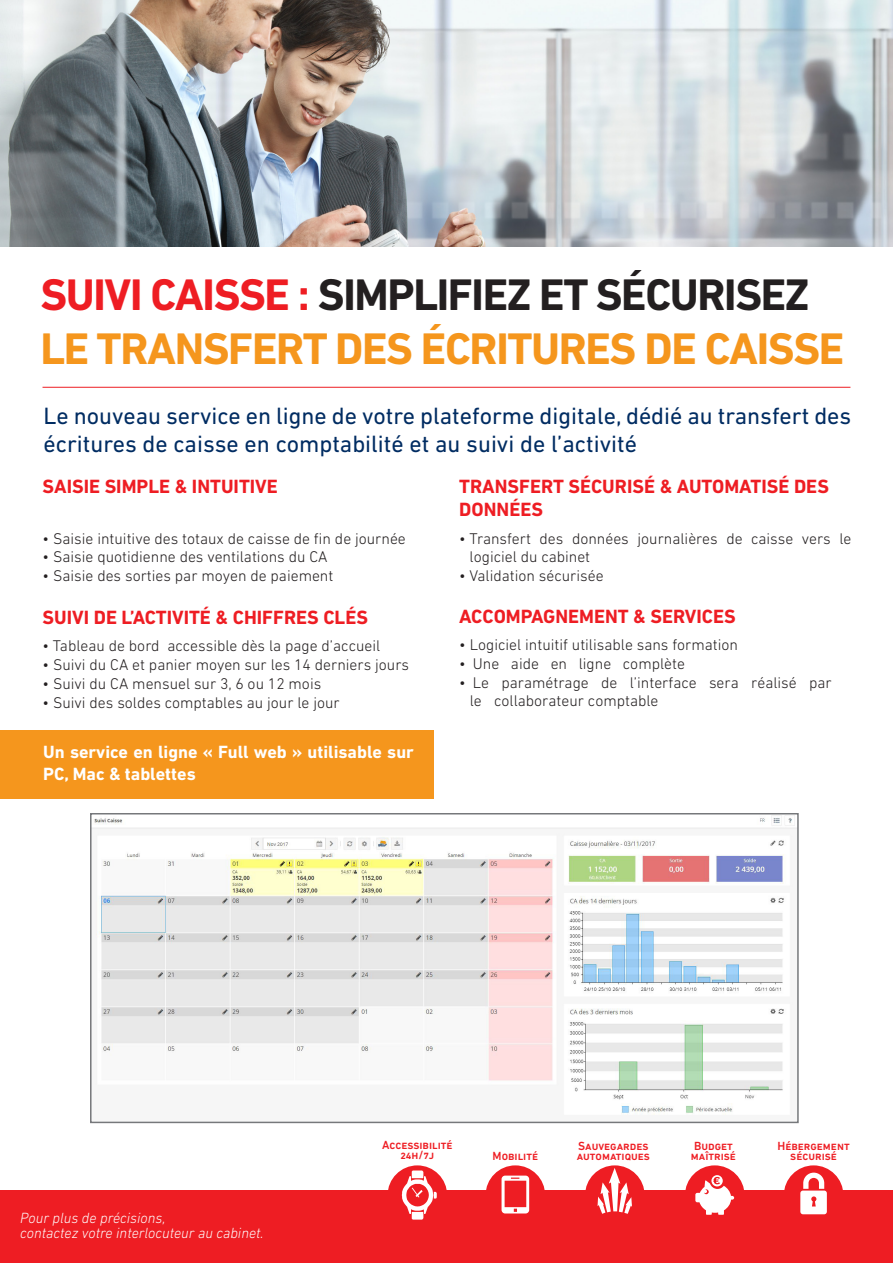
<style>
.page{position:relative;width:893px;height:1263px;background:#fff}
.page>*{position:absolute;margin:0;border:0;box-sizing:border-box;transform-origin:0 0}
.t1{font:700 45px/54px "DIN Next LT Pro";letter-spacing:-.03em;color:#f5961d}
.t2{font:24px/28.8px "DIN Next LT Pro";color:#002c62}
.t3{font:700 19.5px/23.4px "DIN Next LT Pro";color:#ee1d23}
.t4{font:700 18px/21.6px "DIN Next LT Pro";color:#fff}
.t5{font:300 15.75px/18.9px "DIN Next LT Pro";color:#231f20}
.t6{font:italic 300 15px/15px "DIN Next LT Pro";color:#fff}
.t7{font:500 12px/10.5px "DIN Next LT Pro";color:#ee1d23}
.s1{color:#ee1d23}
.s2{color:#231f20}
</style>
<div class="page">
<div style="left:0;top:1191px;width:893px;height:72px;background:#ee1d23"></div>
<img style="left:0;top:0;width:893px;height:247px">
<div style="left:388px;top:1165px;width:59px;height:60px;background:#ee1d23;border-radius:50%"></div>
<svg style="left:402px;top:1170px;width:35px;height:49px"></svg>
<div style="left:685px;top:1165px;width:59px;height:60px;background:#ee1d23;border-radius:50%"></div>
<svg style="left:695px;top:1175px;width:39px;height:40px"></svg>
<div style="left:585px;top:1165px;width:60px;height:60px;background:#ee1d23;border-radius:50%"></div>
<svg style="left:597px;top:1168px;width:35px;height:46px"></svg>
<div style="left:784px;top:1165px;width:59px;height:60px;background:#ee1d23;border-radius:50%"></div>
<svg style="left:800px;top:1172px;width:27px;height:42px"></svg>
<div style="left:486px;top:1165px;width:59px;height:60px;background:#ee1d23;border-radius:50%"></div>
<svg style="left:502px;top:1175px;width:27px;height:38px"></svg>
<div style="left:0;top:730px;width:434px;height:68px;background:#f5961d"></div>
<img style="left:93px;top:816px;width:703px;height:299px">
<div style="left:90px;top:813px;width:709px;height:310px;border:2px solid #76787b"></div>
<hr style="left:43px;top:387px;width:807px;height:1px;background:#ee1d23">
<p class="t1" style="left:40px;top:268px;width:805px"><span class="s1">SUIVI CAISSE :</span> <span class="s2">SIMPLIFIEZ ET SÉCURISEZ<br></span>LE TRANSFERT DES ÉCRITURES DE CAISSE</p>
<p class="t2" style="left:44px;top:401px;width:809px">Le nouveau service en ligne de votre plateforme digitale, dédié au transfert des écritures de caisse en comptabilité et au suivi de l’activité</p>
<p class="t3" style="left:43px;top:474px;width:237px">SAISIE SIMPLE &amp; INTUITIVE</p>
<p class="t5" style="left:43px;top:529px;width:365px">• Saisie intuitive des totaux de caisse de fin de journée</p>
<p class="t5" style="left:43px;top:547px;width:286px">• Saisie quotidienne des ventilations du CA</p>
<p class="t5" style="left:43px;top:566px;width:292px">• Saisie des sorties par moyen de paiement</p>
<p class="t3" style="left:43px;top:605px;width:327px">SUIVI DE L’ACTIVITÉ &amp; CHIFFRES CLÉS</p>
<p class="t5" style="left:43px;top:636px;width:339px">• Tableau de bord accessible dès la page d’accueil</p>
<p class="t5" style="left:43px;top:655px;width:368px">• Suivi du CA et panier moyen sur les 14 derniers jours</p>
<p class="t5" style="left:43px;top:674px;width:280px">• Suivi du CA mensuel sur 3, 6 ou 12 mois</p>
<p class="t5" style="left:43px;top:693px;width:299px">• Suivi des soldes comptables au jour le jour</p>
<p class="t4" style="left:43px;top:741px;width:372px">Un service en ligne « Full web » utilisable sur<br>PC, Mac &amp; tablettes</p>
<p class="t3" style="left:459px;top:474px;width:371px">TRANSFERT SÉCURISÉ &amp; AUTOMATISÉ DES<br>DONNÉES</p>
<p class="t5" style="left:470px;top:529px;width:383px;text-indent:-10px">• Transfert des données journalières de caisse vers le logiciel du cabinet</p>
<p class="t5" style="left:459px;top:566px;width:146px">• Validation sécurisée</p>
<p class="t3" style="left:459px;top:604px;width:278px">ACCOMPAGNEMENT &amp; SERVICES</p>
<p class="t5" style="left:459px;top:635px;width:280px">• Logiciel intuitif utilisable sans formation</p>
<p class="t5" style="left:459px;top:654px;width:227px">• Une aide en ligne complète</p>
<p class="t5" style="left:470px;top:673px;width:363px;line-height:18.3px;text-indent:-11px">• Le paramétrage de l’interface sera réalisé par le collaborateur comptable</p>
<p class="t6" style="left:20px;top:1210px;width:245px">Pour plus de précisions,<br>contactez votre interlocuteur au cabinet.</p>
<p class="t7" style="left:382px;top:1139px;width:72px;text-align:center">Accessibilité<br>24h/7j</p>
<p class="t7" style="left:691px;top:1140px;width:47px">Budget maîtrisé</p>
<p class="t7" style="left:577px;top:1140px;width:75px">Sauvegardes automatiques</p>
<p class="t7" style="left:778px;top:1140px;width:74px">Hébergement</p>
<p class="t7" style="left:493px;top:1150px;width:47px">Mobilité</p>
<p class="t7" style="left:790px;top:1151px;width:48px">sécurisé</p>
</div>
